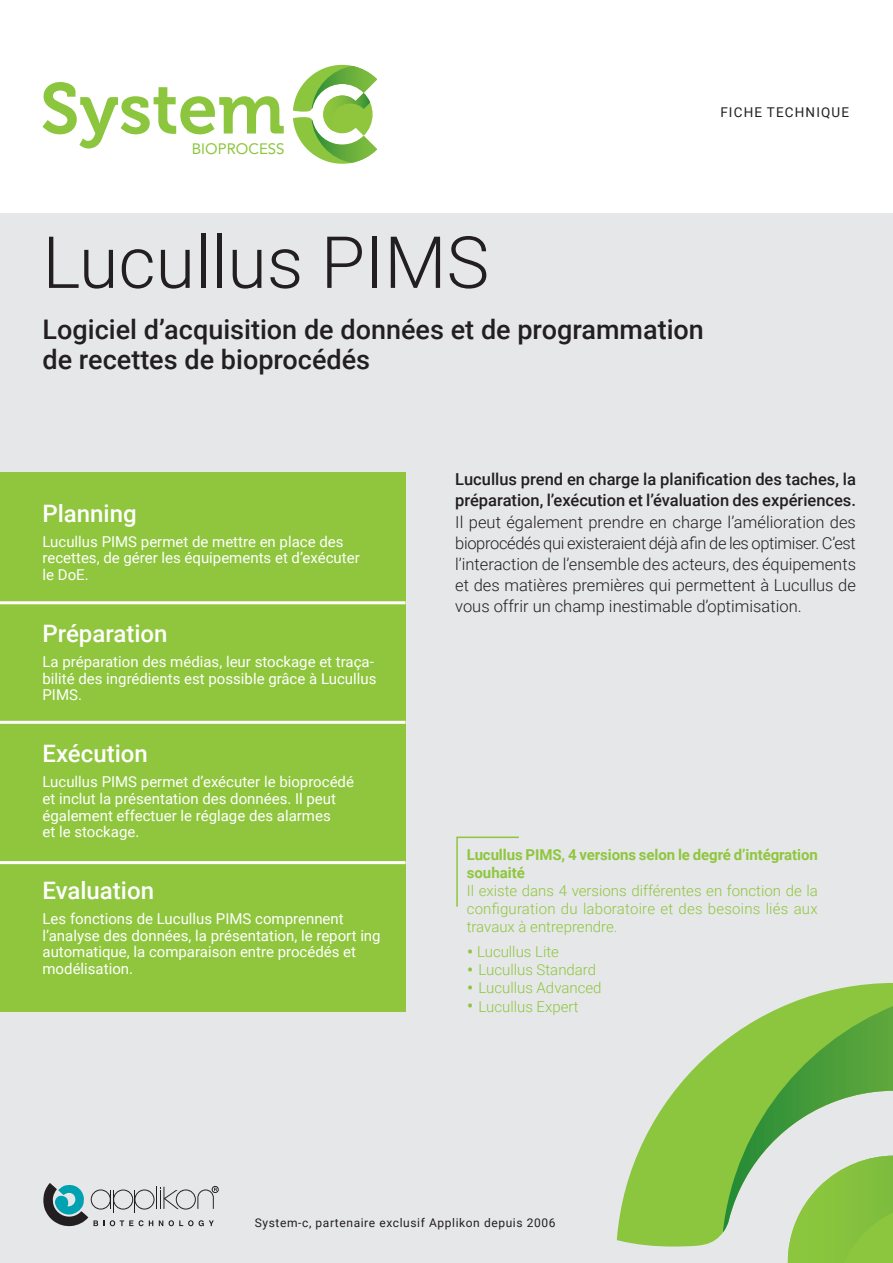
<style>
.page{position:relative;width:893px;height:1263px;background:#fff}
.page>*{position:absolute;margin:0;border:0;box-sizing:border-box;transform-origin:0 0}
.t1{font:300 72px "Roboto";color:#231f20}
.t2{font:500 27px/30px "Roboto";color:#231f20}
.Les_avantages{font:500 24px "Roboto";color:#fff}
.t3{font:300 16.5px/21px "Roboto";color:#231f20;text-align:justify}
.t4{font:500 16.5px/21px "Roboto";color:#231f20}
.t5{font:15px/16.5px "Roboto";color:#fff}
.t6{font:300 15px/18px "Roboto";color:#8fc63e;text-align:justify}
.t7{font:700 15px/18px "Roboto";letter-spacing:-.005em;color:#8fc63e}
.t8{font:15px "Avenir";color:#8bc63e}
.t9{font:13.5px "Roboto";letter-spacing:.085em;color:#231f20}
.t10{font:12px "Roboto";letter-spacing:.05em;color:#231f20}
.s1{font-size:21px}
</style>
<div class="page">
<div style="left:0;top:213px;width:893px;height:1050px;background:#e6e7e9"></div>
<svg style="left:617px;top:983px;width:276px;height:263px"></svg>
<div style="left:783px;top:1232px;width:110px;height:31px;background:#8bc63e"></div>
<img style="left:723px;top:998px;width:170px;height:234px">
<svg style="left:43px;top:82px;width:241px;height:66px"></svg>
<svg style="left:293px;top:65px;width:85px;height:99px"></svg>
<img style="left:312px;top:66px;width:65px;height:43px">
<img style="left:312px;top:119px;width:65px;height:44px">
<div style="left:0;top:472px;width:406px;height:539px;background:#8fc63e"></div>
<svg style="left:456px;top:836px;width:63px;height:71px"></svg>
<hr style="left:0;top:601px;width:406px;height:3px;background:#fff">
<hr style="left:0;top:721px;width:406px;height:3px;background:#fff">
<hr style="left:0;top:861px;width:406px;height:3px;background:#fff">
<div style="left:212px;top:1186px;width:6px;height:7px;border:1px solid #231f20;border-radius:50%"></div>
<svg style="left:43px;top:1183px;width:174px;height:43px"></svg>
<p class="t8" style="left:192px;top:136px;width:94px">BIOPROCESS</p>
<p class="t9" style="left:720px;top:103px;width:130px">FICHE TECHNIQUE</p>
<p class="t1" style="left:43px;top:212px;width:448px">Lucullus PIMS</p>
<p class="t2" style="left:43px;top:314px;width:663px">Logiciel d’acquisition de données et de programmation de recettes de bioprocédés</p>
<p class="Les_avantages" style="left:43px;top:496px;width:96px">Planning</p>
<p class="t5" style="left:43px;top:533px;width:319px">Lucullus PIMS permet de mettre en place des recettes, de gérer les équipements et d’exécuter le DoE.</p>
<p class="Les_avantages" style="left:43px;top:617px;width:127px">Préparation</p>
<p class="t5" style="left:43px;top:653px;width:335px">La préparation des médias, leur stockage et traça&shy;bilité des ingrédients est possible grâce à Lucullus<br>PIMS.</p>
<p class="Les_avantages" style="left:43px;top:737px;width:107px">Exécution</p>
<p class="t5" style="left:43px;top:773px;width:313px">Lucullus PIMS permet d’exécuter le bioprocédé et inclut la présentation des données. Il peut également effectuer le réglage des alarmes<br>et le stockage.</p>
<p class="Les_avantages" style="left:43px;top:874px;width:113px">Evaluation</p>
<p class="t5" style="left:43px;top:910px;width:340px">Les fonctions de Lucullus PIMS comprennent l’analyse des données, la présentation, le report ing automatique, la comparaison entre procédés et modélisation.</p>
<p class="t4" style="left:455px;top:468px;width:402px">Lucullus prend en charge la planification des taches, la préparation, l’exécution et l’évaluation des expériences.</p>
<p class="t3" style="left:455px;top:511px;width:402px">Il peut également prendre en charge l’amélioration des bioprocédés qui existeraient déjà afin de les optimiser. C’est l’interaction de l’ensemble des acteurs, des équipements et des matières premières qui permettent à Lucullus de vous offrir un champ inestimable d’optimisation.</p>
<p class="t7" style="left:467px;top:845px;width:353px">Lucullus PIMS, 4 versions selon le degré d’intégration souhaité</p>
<p class="t6" style="left:467px;top:881px;width:353px">Il existe dans 4 versions différentes en fonction de la configuration du laboratoire et des besoins liés aux travaux à entreprendre.</p>
<p class="t6" style="left:467px;top:942px;width:94px"><span class="s1">•</span> Lucullus Lite</p>
<p class="t6" style="left:467px;top:960px;width:131px"><span class="s1">•</span> Lucullus Standard</p>
<p class="t6" style="left:467px;top:978px;width:136px"><span class="s1">•</span> Lucullus Advanced</p>
<p class="t6" style="left:467px;top:996px;width:114px"><span class="s1">•</span> Lucullus Expert</p>
<p class="t10" style="left:255px;top:1215px;width:302px">System-c, partenaire exclusif Applikon depuis 2006</p>
</div>
